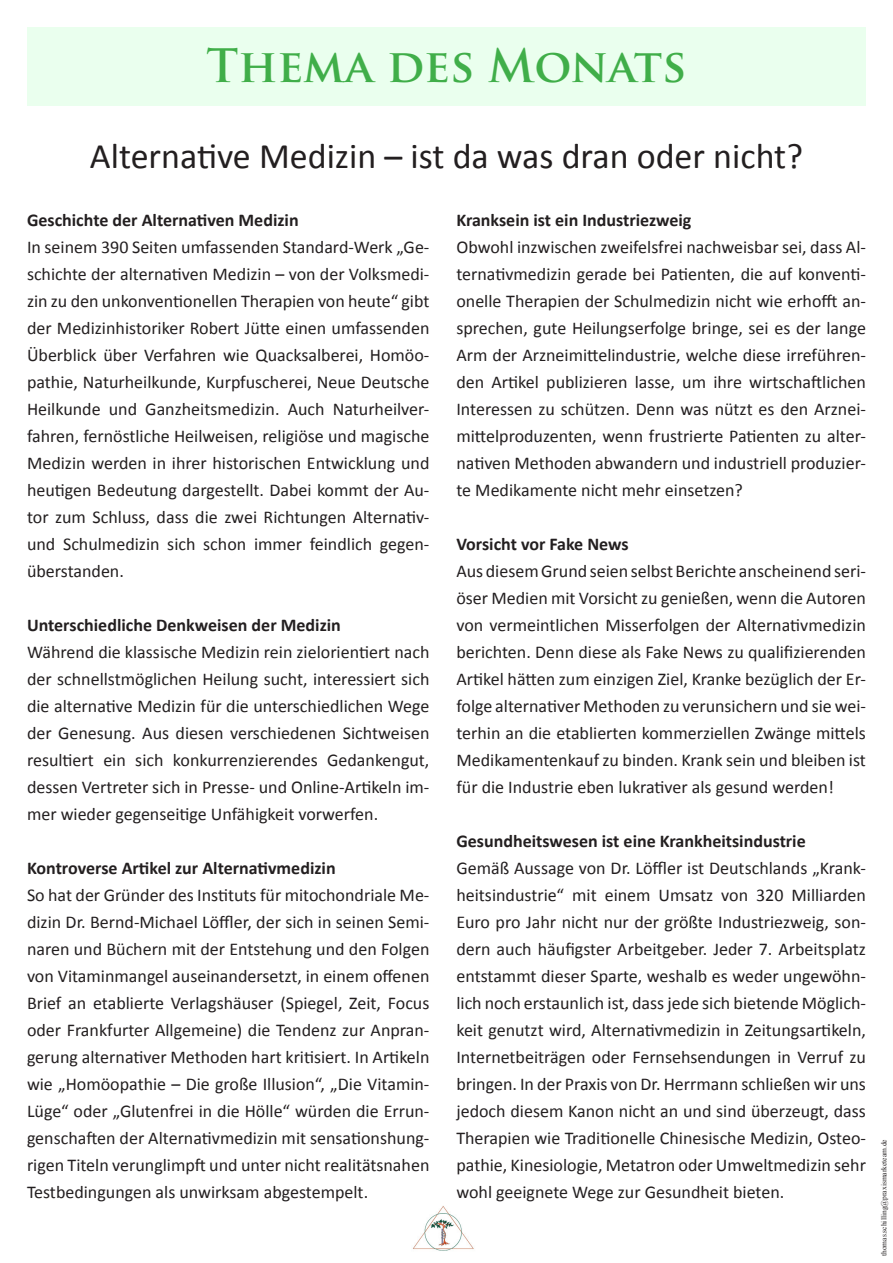
<style>
.page{position:relative;width:893px;height:1263px;background:#fff}
.page>*{position:absolute;margin:0;border:0;box-sizing:border-box;transform-origin:0 0}
.t1{font:700 45px "Trajan Pro";color:#40ae49}
.t2{font:36px "Calibri";color:#231f20}
.t3{font:18px/27px "Calibri";color:#231f20;text-align:justify}
.t4{font:700 18px "Calibri";color:#231f20}
.t5{font:7.5px "Times New Roman";color:#231f20}
</style>
<div class="page">
<img style="left:413px;top:1206px;width:61px;height:45px">
<div style="left:27px;top:27px;width:839px;height:78px;background:#eaffee"></div>
<p class="t1" style="left:206px;top:37px;width:482px">Thema des Monats</p>
<p class="t2" style="left:90px;top:133px;width:714px">Alternative Medizin – ist da was dran oder nicht?</p>
<p class="t4" style="left:27px;top:208px;width:273px">Geschichte der Alternativen Medizin</p>
<p class="t3" style="left:27px;top:233px;width:404px">In seinem 390 Seiten umfassenden Standard-Werk „Ge&shy;schichte der alternativen Medizin – von der Volksmedi&shy;zin zu den unkonventionellen Therapien von heute“ gibt der Medizinhistoriker Robert Jütte einen umfassenden Überblick über Verfahren wie Quacksalberei, Homöo&shy;pathie, Naturheilkunde, Kurpfuscherei, Neue Deutsche Heilkunde und Ganzheitsmedizin. Auch Naturheilver&shy;fahren, fernöstliche Heilweisen, religiöse und magische Medizin werden in ihrer historischen Entwicklung und heutigen Bedeutung dargestellt. Dabei kommt der Au&shy;tor zum Schluss, dass die zwei Richtungen Alternativ&shy;und Schulmedizin sich schon immer feindlich gegen&shy;überstanden.</p>
<p class="t4" style="left:27px;top:613px;width:315px">Unterschiedliche Denkweisen der Medizin</p>
<p class="t3" style="left:27px;top:638px;width:404px">Während die klassische Medizin rein zielorientiert nach der schnellstmöglichen Heilung sucht, interessiert sich die alternative Medizin für die unterschiedlichen Wege der Genesung. Aus diesen verschiedenen Sichtweisen resultiert ein sich konkurrenzierendes Gedankengut, dessen Vertreter sich in Presse- und Online-Artikeln im&shy;mer wieder gegenseitige Unfähigkeit vorwerfen.</p>
<p class="t4" style="left:27px;top:856px;width:310px">Kontroverse Artikel zur Alternativmedizin</p>
<p class="t3" style="left:27px;top:881px;width:404px">So hat der Gründer des Instituts für mitochondriale Me&shy;dizin Dr. Bernd-Michael Löffler, der sich in seinen Semi&shy;naren und Büchern mit der Entstehung und den Folgen von Vitaminmangel auseinandersetzt, in einem offenen Brief an etablierte Verlagshäuser (Spiegel, Zeit, Focus oder Frankfurter Allgemeine) die Tendenz zur Anpran&shy;gerung alternativer Methoden hart kritisiert. In Artikeln wie „Homöopathie – Die große Illusion“, „Die Vitamin-Lüge“ oder „Glutenfrei in die Hölle“ würden die Errun&shy;genschaften der Alternativmedizin mit sensationshung&shy;rigen Titeln verunglimpft und unter nicht realitätsnahen Testbedingungen als unwirksam abgestempelt.</p>
<p class="t4" style="left:456px;top:208px;width:236px">Kranksein ist ein Industriezweig</p>
<p class="t3" style="left:456px;top:233px;width:411px">Obwohl inzwischen zweifelsfrei nachweisbar sei, dass Al&shy;ternativmedizin gerade bei Patienten, die auf konventi&shy;onelle Therapien der Schulmedizin nicht wie erhofft an&shy;sprechen, gute Heilungserfolge bringe, sei es der lange Arm der Arzneimittelindustrie, welche diese irreführen&shy;den Artikel publizieren lasse, um ihre wirtschaftlichen Interessen zu schützen. Denn was nützt es den Arznei&shy;mittelproduzenten, wenn frustrierte Patienten zu alter&shy;nativen Methoden abwandern und industriell produzier&shy;te Medikamente nicht mehr einsetzen?</p>
<p class="t4" style="left:456px;top:532px;width:174px">Vorsicht vor Fake News</p>
<p class="t3" style="left:456px;top:557px;width:411px">Aus diesem Grund seien selbst Berichte anscheinend seri&shy;öser Medien mit Vorsicht zu genießen, wenn die Autoren von vermeintlichen Misserfolgen der Alternativmedizin berichten. Denn diese als Fake News zu qualifizierenden Artikel hätten zum einzigen Ziel, Kranke bezüglich der Er&shy;folge alternativer Methoden zu verunsichern und sie wei&shy;terhin an die etablierten kommerziellen Zwänge mittels Medikamentenkauf zu binden. Krank sein und bleiben ist für die Industrie eben lukrativer als gesund werden!</p>
<p class="t4" style="left:456px;top:829px;width:351px">Gesundheitswesen ist eine Krankheitsindustrie</p>
<p class="t3" style="left:456px;top:854px;width:411px">Gemäß Aussage von Dr. Löffler ist Deutschlands „Krank&shy;heitsindustrie“ mit einem Umsatz von 320 Milliarden Euro pro Jahr nicht nur der größte Industriezweig, son&shy;dern auch häufigster Arbeitgeber. Jeder 7. Arbeitsplatz entstammt dieser Sparte, weshalb es weder ungewöhn&shy;lich noch erstaunlich ist, dass jede sich bietende Möglich&shy;keit genutzt wird, Alternativmedizin in Zeitungsartikeln, Internetbeiträgen oder Fernsehsendungen in Verruf zu bringen. In der Praxis von Dr. Herrmann schließen wir uns jedoch diesem Kanon nicht an und sind überzeugt, dass Therapien wie Traditionelle Chinesische Medizin, Osteo&shy;pathie, Kinesiologie, Metatron oder Umweltmedizin sehr wohl geeignete Wege zur Gesundheit bieten.</p>
<p class="t5" style="left:879px;top:1256px;width:118px;rotate:-90deg">thomas.schilling@praxismarketeam.de</p>
</div>
